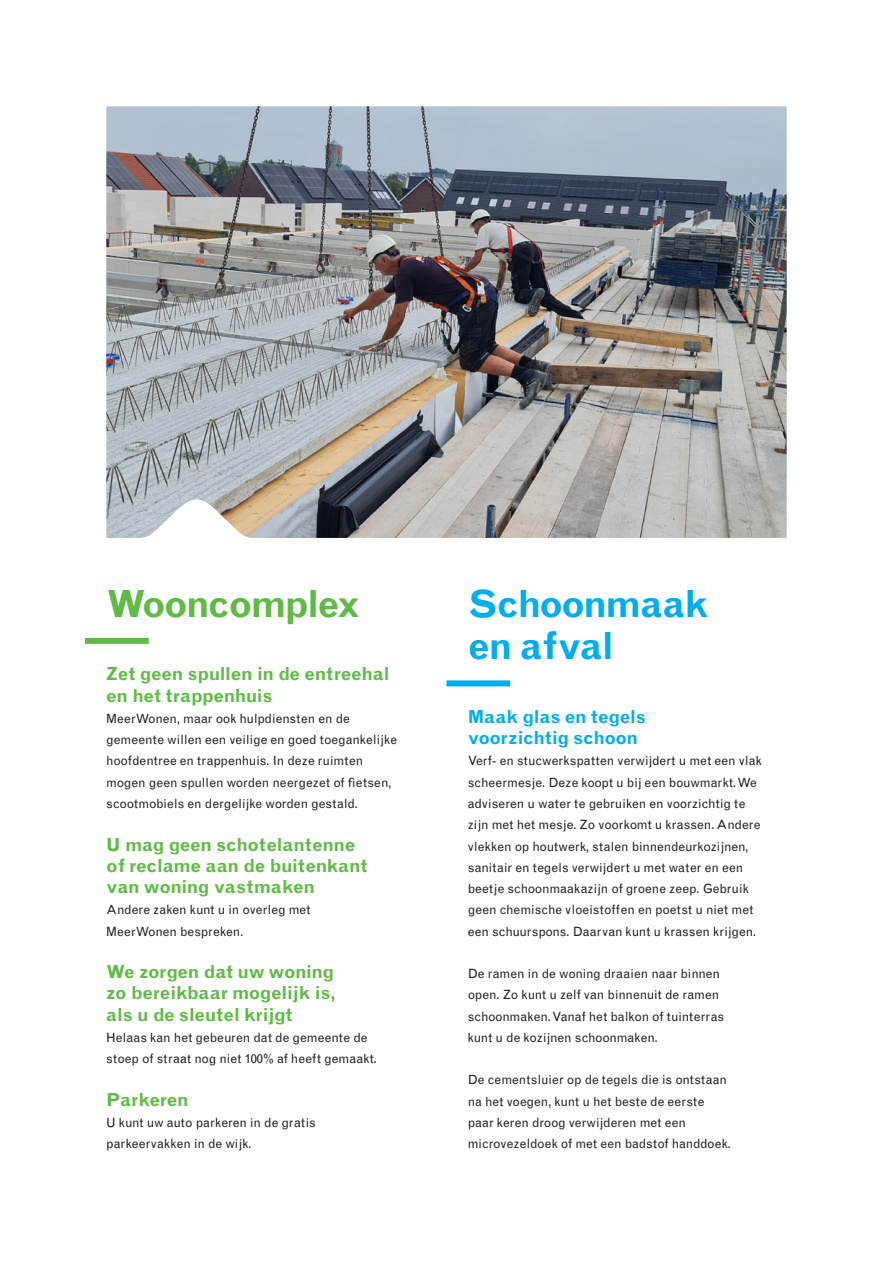
<style>
.page{position:relative;width:893px;height:1263px;background:#fff}
.page>*{position:absolute;margin:0;border:0;box-sizing:border-box;transform-origin:0 0}
.kop_lijn{font:700 37.5px/42.5px "Grotesque MT Std";letter-spacing:-.04em;color:#00aeef}
.kop_lijn-2{font:700 37.5px "Grotesque MT Std";letter-spacing:-.06em;color:#60bb46}
.t1{font:700 18px/21.3px "Grotesque MT Std";letter-spacing:-.015em;color:#60bb46}
.t2{font:700 18px/21.3px "Grotesque MT Std";letter-spacing:-.015em;color:#00aeef}
.t3{font:12.75px/21.3px "Grotesque MT Std";color:#231f20}
</style>
<div class="page">
<div style="left:85px;top:638px;width:64px;height:6px;background:#60bb46"></div>
<div style="left:446px;top:680px;width:64px;height:6px;background:#00aeef"></div>
<img style="left:106px;top:106px;width:681px;height:432px">
<p class="kop_lijn-2" style="left:106px;top:581px;width:256px">Wooncomplex</p>
<p class="t1" style="left:106px;top:663px;width:285px">Zet geen spullen in de entreehal en het trappenhuis</p>
<p class="t3" style="left:106px;top:708px;width:292px">MeerWonen, maar ook hulpdiensten en de gemeente willen een veilige en goed toegankelijke hoofdentree en trappenhuis. In deze ruimten mogen geen spullen worden neergezet of fietsen, scootmobiels en dergelijke worden gestald.</p>
<p class="t1" style="left:106px;top:834px;width:263px">U mag geen schotelantenne of reclame aan de buitenkant van woning vastmaken</p>
<p class="t3" style="left:106px;top:899px;width:206px">Andere zaken kunt u in overleg met<br>MeerWonen bespreken.</p>
<p class="t1" style="left:106px;top:961px;width:231px;text-align:justify">We zorgen dat uw woning zo bereikbaar mogelijk is, als u de sleutel krijgt</p>
<p class="t3" style="left:106px;top:1027px;width:272px">Helaas kan het gebeuren dat de gemeente de stoep of straat nog niet 100% af heeft gemaakt.</p>
<p class="t1" style="left:106px;top:1089px;width:84px">Parkeren</p>
<p class="t3" style="left:106px;top:1112px;width:211px">U kunt uw auto parkeren in de gratis parkeervakken in de wijk.</p>
<p class="kop_lijn" style="left:468px;top:582px;width:243px">Schoonmaak en afval</p>
<p class="t2" style="left:468px;top:706px;width:179px">Maak glas en tegels voorzichtig schoon</p>
<p class="t3" style="left:468px;top:750px;width:296px">Verf- en stucwerkspatten verwijdert u met een vlak scheermesje. Deze koopt u bij een bouwmarkt. We adviseren u water te gebruiken en voorzichtig te zijn met het mesje. Zo voorkomt u krassen. Andere vlekken op houtwerk, stalen binnendeurkozijnen, sanitair en tegels verwijdert u met water en een beetje schoonmaakazijn of groene zeep. Gebruik geen chemische vloeistoffen en poetst u niet met een schuurspons. Daarvan kunt u krassen krijgen.</p>
<p class="t3" style="left:468px;top:963px;width:258px">De ramen in de woning draaien naar binnen open. Zo kunt u zelf van binnenuit de ramen schoonmaken. Vanaf het balkon of tuinterras kunt u de kozijnen schoonmaken.</p>
<p class="t3" style="left:468px;top:1069px;width:265px">De cementsluier op de tegels die is ontstaan na het voegen, kunt u het beste de eerste paar keren droog verwijderen met een microvezeldoek of met een badstof handdoek.</p>
</div>
